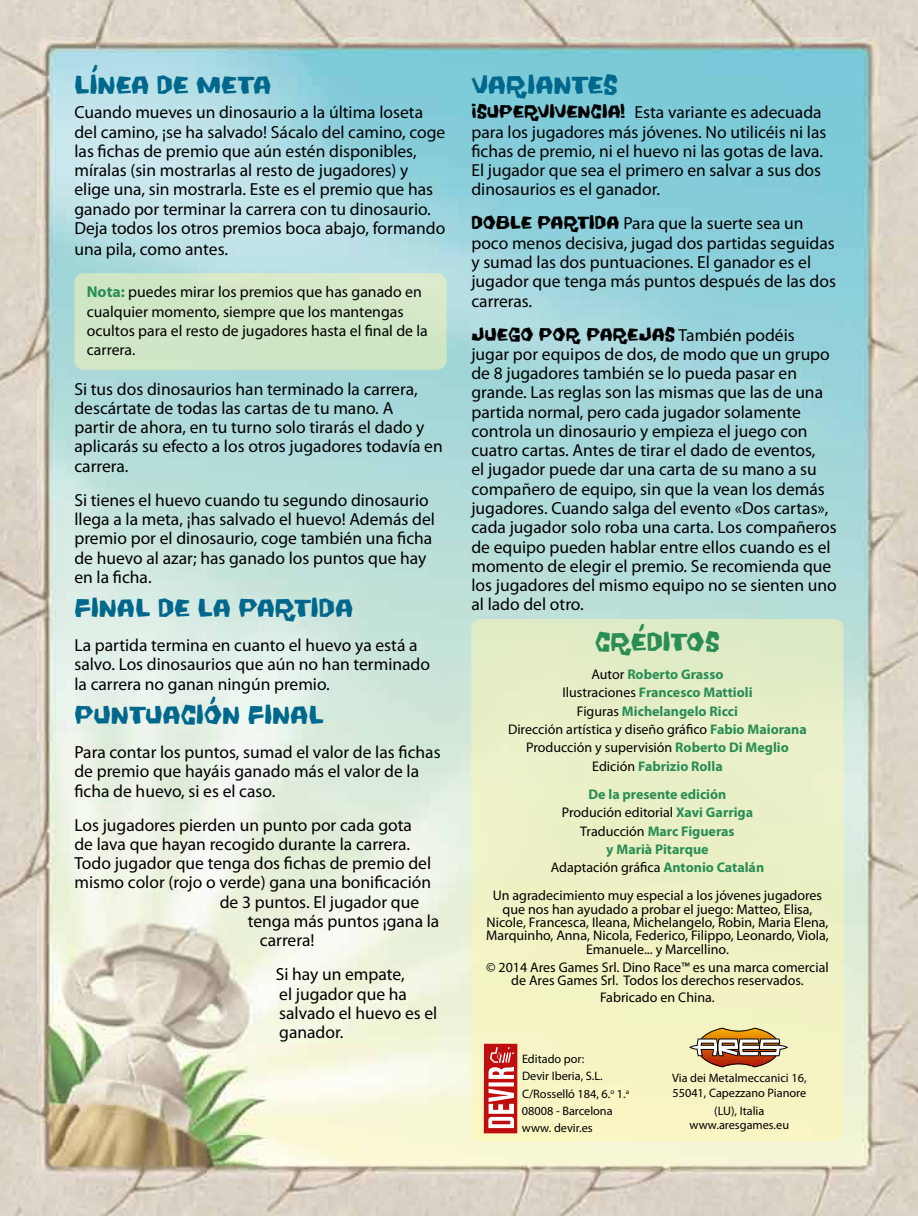
<style>
.page{position:relative;width:918px;height:1216px;background:#fff}
.page>*{position:absolute;margin:0;border:0;box-sizing:border-box;transform-origin:0 0}
.t1{font:24.5px "Coffeehouse";color:#00678d}
.t2{font:24.5px "Coffeehouse";letter-spacing:-.015em;color:#298d54}
.t3{font:17.5px/19.2px "Myriad Pro";color:#000}
.t4{font:17.5px "Coffeehouse";color:#000}
.t5{font:15.75px/19.2px "Myriad Pro";color:#000}
.t6{font:14px/13.3px "Myriad Pro";color:#000;text-align:center}
.t7{font:700 14px/18.4px "Myriad Pro";color:#298d54;text-align:center}
.t8{font:12.25px/17.2px "Myriad Pro";color:#000}
.s1{font-weight:700;color:#298d54}
.s2{font-family:"Coffeehouse"}
.s3{font-family:"Myriad Pro"}
.s4{font-weight:400;color:#000}
</style>
<div class="page">
<img style="left:0;top:0;width:918px;height:1215px">
<div style="left:74px;top:273px;width:372px;height:97px;background:#d1e6c6;border-radius:10px"></div>
<div style="left:471px;top:619px;width:372px;height:522px;background:linear-gradient(to bottom,#e1ecc8,#faf5c3);border-radius:10px"></div>
<svg style="left:689px;top:1027px;width:99px;height:40px;background:#c29c71"></svg>
<div style="left:484px;top:1043px;width:33px;height:90px;background:#c00d0e"></div>
<svg style="left:488px;top:1047px;width:26px;height:80px"></svg>
<h1 class="t1" style="left:74px;top:65px;width:198px">LÍNEA DE META</h1>
<p class="t3" style="left:74px;top:102px;width:372px">Cuando mueves un dinosaurio a la última loseta del camino, ¡se ha salvado! Sácalo del camino, coge las fichas de premio que aún estén disponibles, míralas (sin mostrarlas al resto de jugadores) y elige una, sin mostrarla. Este es el premio que has ganado por terminar la carrera con tu dinosaurio.<br>Deja todos los otros premios boca abajo, formando</p>
<p class="t3" style="left:74px;top:239px;width:155px">una pila, como antes.</p>
<p class="t5" style="left:87px;top:282px;width:342px"><span class="s1">Nota:</span> puedes mirar los premios que has ganado en cualquier momento, siempre que los mantengas ocultos para el resto de jugadores hasta el final de la carrera.</p>
<p class="t3" style="left:74px;top:379px;width:370px">Si tus dos dinosaurios han terminado la carrera, descártate de todas las cartas de tu mano. A<br>partir de ahora, en tu turno solo tirarás el dado y aplicarás su efecto a los otros jugadores todavía en carrera.</p>
<p class="t3" style="left:74px;top:490px;width:362px">Si tienes el huevo cuando tu segundo dinosaurio llega a la meta, ¡has salvado el huevo! Además del premio por el dinosaurio, coge también una ficha de huevo al azar; has ganado los puntos que hay en la ficha.</p>
<h1 class="t1" style="left:74px;top:587px;width:280px">FINAL DE LA PARTIDA</h1>
<p class="t3" style="left:74px;top:635px;width:357px">La partida termina en cuanto el huevo ya está a salvo. Los dinosaurios que aún no han terminado la carrera no ganan ningún premio.</p>
<h1 class="t1" style="left:74px;top:694px;width:251px">PUNTUACIÓN FINAL</h1>
<p class="t3" style="left:74px;top:742px;width:368px">Para contar los puntos, sumad el valor de las fichas de premio que hayáis ganado más el valor de la ficha de huevo, si es el caso.</p>
<p class="t3" style="left:74px;top:814px;width:339px">Los jugadores pierden un punto por cada gota</p>
<p class="t3" style="left:74px;top:834px;width:337px">de lava que hayan recogido durante la carrera.</p>
<p class="t3" style="left:74px;top:853px;width:358px">Todo jugador que tenga dos fichas de premio del</p>
<p class="t3" style="left:74px;top:872px;width:358px">mismo color (rojo o verde) gana una bonificación</p>
<p class="t3" style="left:220px;top:891px;width:201px">de 3 puntos. El jugador que</p>
<p class="t3" style="left:248px;top:911px;width:193px">tenga más puntos ¡gana la</p>
<p class="t3" style="left:260px;top:930px;width:56px">carrera!</p>
<p class="t3" style="left:276px;top:964px;width:163px">Si hay un empate,<br>el jugador que ha salvado el huevo es el ganador.</p>
<h1 class="t1" style="left:471px;top:65px;width:148px">VARIANTES</h1>
<p class="t3" style="left:471px;top:102px;width:356px"><span class="s2">¡SUPERVIVENCIA!</span> Esta variante es adecuada para los jugadores más jóvenes. No utilicéis ni las fichas de premio, ni el huevo ni las gotas de lava.<br>El jugador que sea el primero en salvar a sus dos dinosaurios es el ganador.</p>
<p class="t3" style="left:471px;top:214px;width:366px"><span class="s2">DOBLE PARTIDA</span> Para que la suerte sea un poco menos decisiva, jugad dos partidas seguidas y sumad las dos puntuaciones. El ganador es el jugador que tenga más puntos después de las dos carreras.</p>
<p class="t4" style="left:471px;top:320px;width:325px">JUEGO POR PAREJAS <span class="s3">También podéis</span></p>
<p class="t3" style="left:471px;top:344px;width:367px">jugar por equipos de dos, de modo que un grupo de 8 jugadores también se lo pueda pasar en grande. Las reglas son las mismas que las de una partida normal, pero cada jugador solamente controla un dinosaurio y empieza el juego con cuatro cartas. Antes de tirar el dado de eventos,<br>el jugador puede dar una carta de su mano a su compañero de equipo, sin que la vean los demás jugadores. Cuando salga del evento «Dos cartas», cada jugador solo roba una carta. Los compañeros de equipo pueden hablar entre ellos cuando es el momento de elegir el premio. Se recomienda que los jugadores del mismo equipo no se sienten uno al lado del otro.</p>
<h1 class="t2" style="left:595px;top:621px;width:127px">CRÉDITOS</h1>
<p class="t7" style="left:508px;top:664px;width:300px"><span class="s4">Autor</span> Roberto Grasso<br><span class="s4">Ilustraciones</span> Francesco Mattioli<br><span class="s4">Figuras</span> Michelangelo Ricci<br><span class="s4">Dirección artística y diseño gráfico</span> Fabio Maiorana <span class="s4">Producción y supervisión</span> Roberto Di Meglio <span class="s4">Edición</span> Fabrizio Rolla</p>
<p class="t7" style="left:551px;top:784px;width:215px">De la presente edición<br><span class="s4">Produción editorial</span> Xavi Garriga<br><span class="s4">Traducción</span> Marc Figueras<br>y Marià Pitarque<br><span class="s4">Adaptación gráfica</span> Antonio Catalán</p>
<p class="t6" style="left:486px;top:888px;width:344px">Un agradecimiento muy especial a los jóvenes jugadores que nos han ayudado a probar el juego: Matteo, Elisa, Nicole, Francesca, Ileana, Michelangelo, Robin, Maria Elena, Marquinho, Anna, Nicola, Federico, Filippo, Leonardo, Viola, Emanuele... y Marcellino.</p>
<p class="t6" style="left:486px;top:960px;width:344px">© 2014 Ares Games Srl. Dino Race™ es una marca comercial de Ares Games Srl. Todos los derechos reservados.</p>
<p class="t6" style="left:600px;top:990px;width:116px">Fabricado en China.</p>
<p class="t8" style="left:522px;top:1050px;width:109px">Editado por:<br>Devir Iberia, S.L.<br>C/Rosselló 184, 6.<sup>o</sup> 1.<sup>a<br></sup>08008 - Barcelona www. devir.es</p>
<p class="t8" style="left:672px;top:1071px;width:136px;line-height:14px">Via dei Metalmeccanici 16,<br>55041, Capezzano Pianore</p>
<p class="t8" style="left:689px;top:1104px;width:101px;line-height:14px;text-align:center">(LU), Italia www.aresgames.eu</p>
</div>
